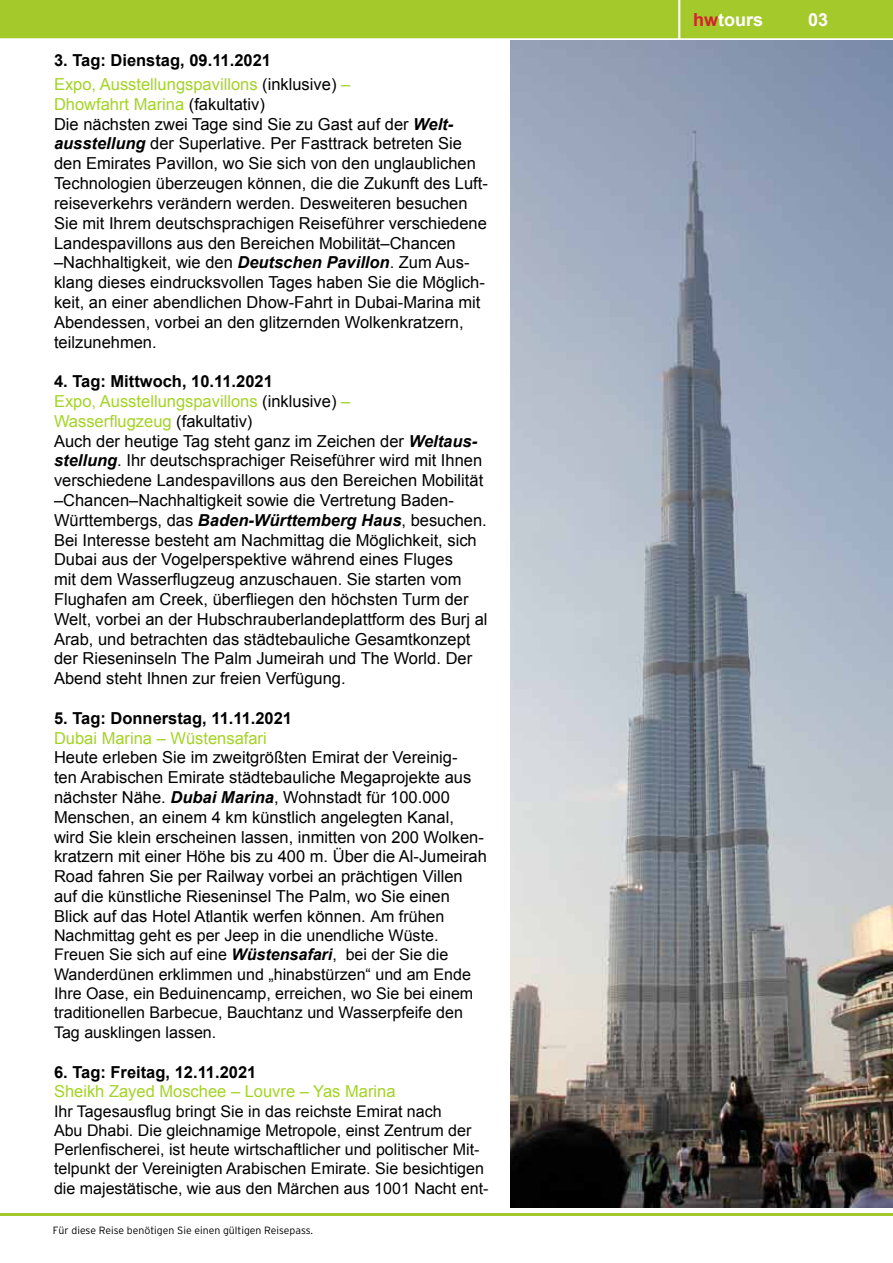
<style>
.page{position:relative;width:893px;height:1263px;background:#fff}
.page>*{position:absolute;margin:0;border:0;box-sizing:border-box;transform-origin:0 0}
.t1{font:700 18px "Arial";color:#fff}
.t2{font:16.5px/19.8px "Arial";color:#000}
.t3{font:16.5px/24px "Arial";color:#a4d327}
.t4{font:700 16.5px "Arial";color:#000}
.t5{font:16.05px/19.4px "Arial";color:#000}
.t6{font:300 10.5px "Interstate";color:#000}
.s1{font-weight:700;color:#000}
.s2{color:#000}
.s3{color:#a4d327}
.s4{font-weight:700;font-style:italic}
.s5{font-weight:700}
.s6{font-size:16.05px}
.s7{color:#d2232a}
</style>
<div class="page">
<div style="left:0;top:0;width:893px;height:38px;background:#a3c92b"></div>
<hr style="left:0;top:1213px;width:893px;height:2px;background:#a3c92b">
<img style="left:510px;top:41px;width:383px;height:1166px">
<p class="t3" style="left:54px;top:48px;width:298px"><span class="s1">3. Tag: Dienstag, 09.11.2021<br></span>Expo, Ausstellungspavillons <span class="s2">(inklusive)</span> –</p>
<p class="t2" style="left:54px;top:94px;width:435px"><span class="s3">Dhowfahrt Marina</span> (fakultativ)<br>Die nächsten zwei Tage sind Sie zu Gast auf der <span class="s4">Welt&shy;ausstellung</span> der Superlative. Per Fasttrack betreten Sie den Emirates Pavillon, wo Sie sich von den unglaublichen Technologien überzeugen können, die die Zukunft des Luft&shy;reiseverkehrs verändern werden. Desweiteren besuchen Sie mit Ihrem deutschsprachigen Reiseführer verschiedene Landespavillons aus den Bereichen Mobilität–Chancen –Nachhaltigkeit, wie den <span class="s4">Deutschen Pavillon</span>. Zum Aus&shy;klang dieses eindrucksvollen Tages haben Sie die Möglich&shy;keit, an einer abendlichen Dhow-Fahrt in Dubai-Marina mit Abendessen, vorbei an den glitzernden Wolkenkratzern, teilzunehmen.</p>
<p class="t2" style="left:54px;top:372px;width:435px"><span class="s5">4. Tag: Mittwoch, 10.11.2021<br></span><span class="s3">Expo, Ausstellungspavillons</span> (inklusive) <span class="s3">–<br>Wasserflugzeug</span> (fakultativ)<br>Auch der heutige Tag steht ganz im Zeichen der <span class="s4">Weltaus&shy;stellung</span>. Ihr deutschsprachiger Reiseführer wird mit Ihnen verschiedene Landespavillons aus den Bereichen Mobilität –Chancen–Nachhaltigkeit sowie die Vertretung Baden-Württembergs, das <span class="s4">Baden-Württemberg Haus</span>, besuchen.<br>Bei Interesse besteht am Nachmittag die Möglichkeit, sich Dubai aus der Vogelperspektive während eines Fluges<br>mit dem Wasserflugzeug anzuschauen. Sie starten vom Flughafen am Creek, überfliegen den höchsten Turm der Welt, vorbei an der Hubschrauberlandeplattform des Burj al Arab, und betrachten das städtebauliche Gesamtkonzept der Rieseninseln The Palm Jumeirah und The World. Der Abend steht Ihnen zur freien Verfügung.</p>
<p class="t4" style="left:54px;top:707px;width:240px">5. Tag: Donnerstag, 11.11.2021</p>
<p class="t3" style="left:54px;top:726px;width:214px">Dubai Marina – Wüstensafari</p>
<p class="t2" style="left:54px;top:748px;width:434px">Heute erleben Sie im zweitgrößten Emirat der Vereinig-<br>ten Arabischen Emirate städtebauliche Megaprojekte aus nächster Nähe. <span class="s4">Dubai Marina</span>, Wohnstadt für 100.000<br>Menschen, an einem 4 km künstlich angelegten Kanal, wird Sie klein erscheinen lassen, inmitten von 200 Wolken&shy;kratzern mit einer Höhe bis zu 400 m. Über die Al-Jumeirah Road fahren Sie per Railway vorbei an prächtigen Villen auf die künstliche Rieseninsel The Palm, wo Sie einen Blick auf das Hotel Atlantik werfen können. <span class="s6">Am frühen</span></p>
<p class="t5" style="left:54px;top:926px;width:421px">Nachmittag geht es per Jeep in die unendliche Wüste.<br>Freuen Sie sich auf eine <span class="s4">Wüstensafari</span>, bei der Sie die Wanderdünen erklimmen und „hinabstürzen“ und am Ende Ihre Oase, ein Beduinencamp, erreichen, wo Sie bei einem traditionellen Barbecue, Bauchtanz und Wasserpfeife den Tag ausklingen lassen.</p>
<p class="t4" style="left:54px;top:1061px;width:204px">6. Tag: Freitag, 12.11.2021</p>
<p class="t3" style="left:54px;top:1080px;width:343px">Sheikh Zayed Moschee – Louvre – Yas Marina</p>
<p class="t5" style="left:54px;top:1101px;width:436px">Ihr Tagesausflug bringt Sie in das reichste Emirat nach<br>Abu Dhabi. Die gleichnamige Metropole, einst Zentrum der Perlenfischerei, ist heute wirtschaftlicher und politischer Mit&shy;telpunkt der Vereinigten Arabischen Emirate. Sie besichtigen die majestätische, wie aus den Märchen aus 1001 Nacht ent-</p>
<p class="t6" style="left:53px;top:1224px;width:262px">Für diese Reise benötigen Sie einen gültigen Reisepass.</p>
<p class="t1" style="left:693px;top:8px;width:72px"><span class="s7">hw</span>tours</p>
<p class="t1" style="left:808px;top:8px;width:22px">03</p>
</div>
